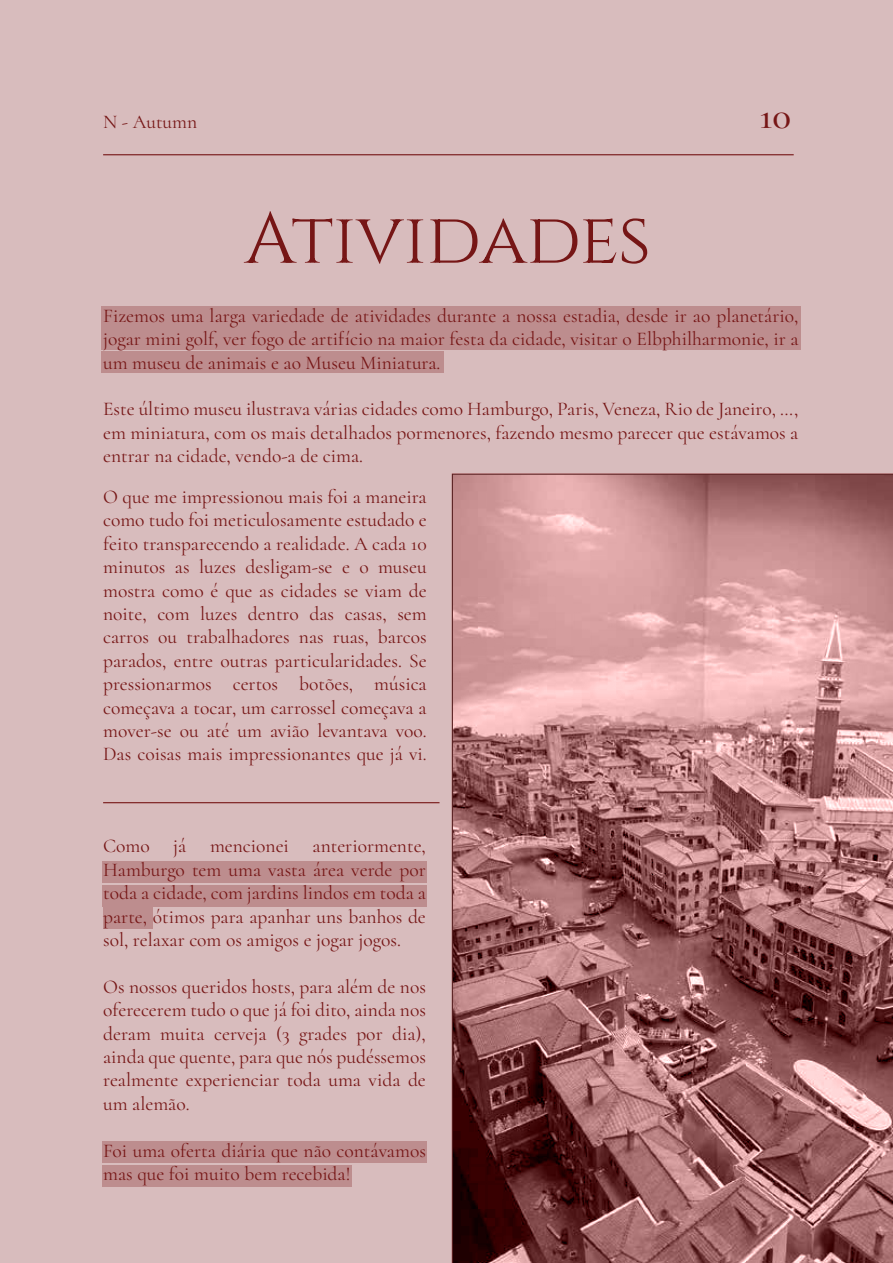
<style>
.page{position:relative;width:893px;height:1263px;background:#d8bcbd}
.page>*{position:absolute;margin:0;border:0;box-sizing:border-box;transform-origin:0 0}
.t1{font:72px "Cinzel";letter-spacing:-.01em;color:#761616}
.t2{font:500 39px "Cormorant";color:#761616}
.t3{font:19.5px/23.4px "Cormorant";color:#761616;text-align:justify}
</style>
<div class="page">
<div style="left:101px;top:306px;width:699px;height:21px;background:#bd8d8e"></div>
<div style="left:101px;top:329px;width:699px;height:21px;background:#bd8d8e"></div>
<div style="left:101px;top:351px;width:342px;height:21px;background:#bd8d8e"></div>
<div style="left:103px;top:861px;width:324px;height:21px;background:#bd8d8e"></div>
<div style="left:103px;top:885px;width:324px;height:21px;background:#bd8d8e"></div>
<div style="left:103px;top:908px;width:49px;height:21px;background:#bd8d8e"></div>
<div style="left:103px;top:1166px;width:249px;height:21px;background:#bd8d8e"></div>
<div style="left:103px;top:1142px;width:324px;height:21px;background:#bd8d8e"></div>
<hr style="left:103px;top:802px;width:336px;height:1px;background:#761616">
<hr style="left:103px;top:154px;width:691px;height:1px;background:#761616">
<svg style="left:452px;top:474px;width:441px;height:789px;background:#a97273"></svg>
<p class="t3" style="left:103px;top:110px;width:96px">N - Autumn</p>
<h2 class="t2" style="left:759px;top:91px;width:33px">10</h2>
<h1 class="t1" style="left:245px;top:192px;width:408px">Atividades</h1>
<p class="t3" style="left:103px;top:304px;width:697px">Fizemos uma larga variedade de atividades durante a nossa estadia, desde ir ao planetário, jogar mini golf, ver fogo de artifício na maior festa da cidade, visitar o Elbphilharmonie, ir a um museu de animais e ao Museu Miniatura.</p>
<p class="t3" style="left:103px;top:397px;width:697px">Este último museu ilustrava várias cidades como Hamburgo, Paris, Veneza, Rio de Janeiro, …, em miniatura, com os mais detalhados pormenores, fazendo mesmo parecer que estávamos a entrar na cidade, vendo-a de cima.</p>
<p class="t3" style="left:103px;top:485px;width:325px">O que me impressionou mais foi a maneira como tudo foi meticulosamente estudado e feito transparecendo a realidade. A cada 10 minutos as luzes desligam-se e o museu mostra como é que as cidades se viam de noite, com luzes dentro das casas, sem carros ou trabalhadores nas ruas, barcos parados, entre outras particularidades. Se pressionarmos certos botões, música começava a tocar, um carrossel começava a mover-se ou até um avião levantava voo.<br>Das coisas mais impressionantes que já vi.</p>
<p class="t3" style="left:103px;top:834px;width:324px">Como já mencionei anteriormente, Hamburgo tem uma vasta área verde por toda a cidade, com jardins lindos em toda a parte, ótimos para apanhar uns banhos de sol, relaxar com os amigos e jogar jogos.</p>
<p class="t3" style="left:103px;top:975px;width:324px">Os nossos queridos hosts, para além de nos oferecerem tudo o que já foi dito, ainda nos deram muita cerveja (3 grades por dia), ainda que quente, para que nós pudéssemos realmente experienciar toda uma vida de um alemão.</p>
<p class="t3" style="left:103px;top:1138px;width:324px">Foi uma oferta diária que não contávamos mas que foi muito bem recebida!</p>
</div>
